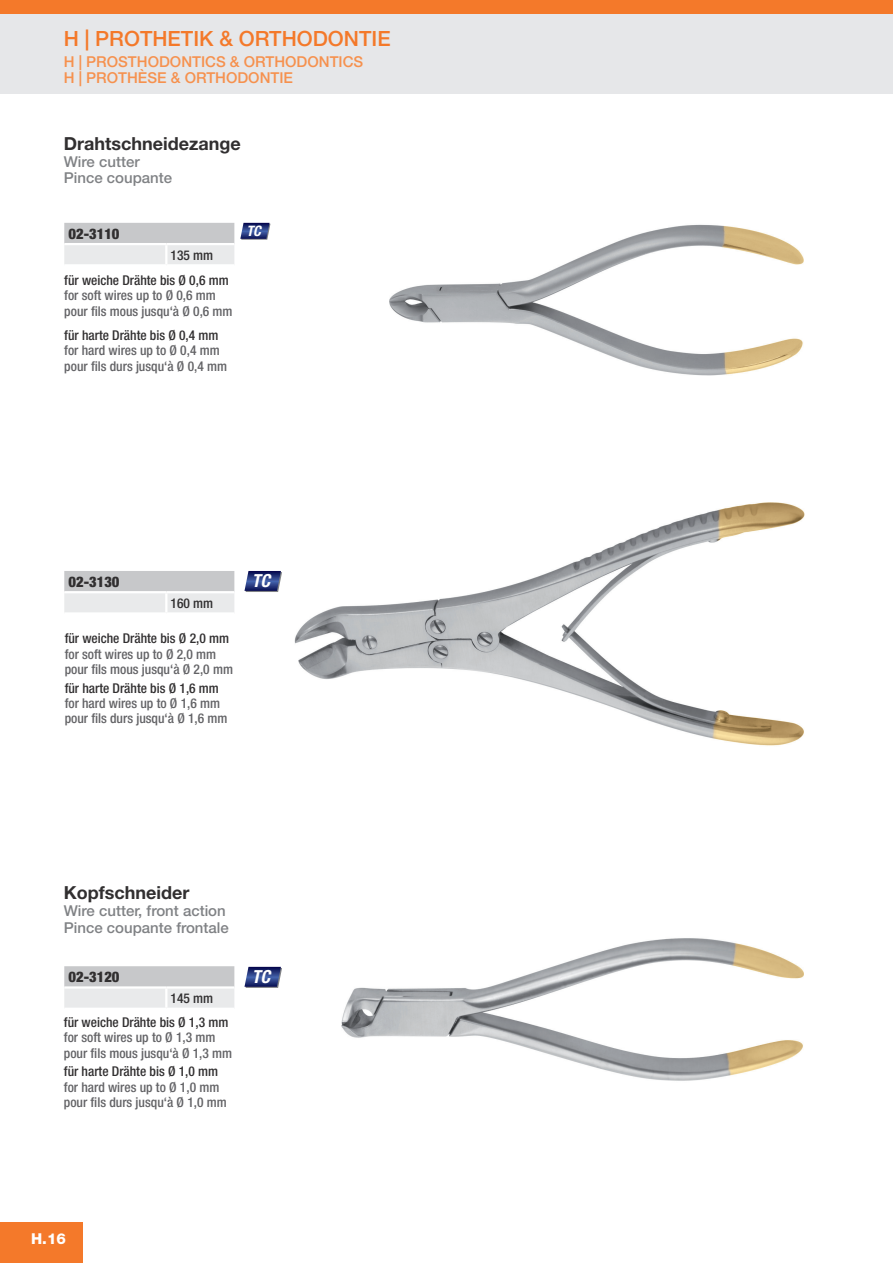
<style>
.page{position:relative;width:893px;height:1263px;background:#fff}
.page>*{position:absolute;margin:0;border:0;box-sizing:border-box;transform-origin:0 0}
.t1{font:500 21px "Helvetica Neue LT Std";color:#f4792a}
.t2{font:700 18px "Helvetica Neue LT Std";color:#312f30}
.t3{font:italic 700 condensed 18px "Helvetica Neue LT Std";color:#fff}
.t4{font:500 15px/16.5px "Helvetica Neue LT Std";color:#808285}
.t5{font:500 15px/16.5px "Helvetica Neue LT Std";color:#f6914e}
.t6{font:800 15px "Helvetica Neue LT Std";color:#fff}
.t7{font:900 condensed 14.7px "Helvetica Neue LT Std";color:#312f30}
.t8{font:italic 700 condensed 14.4px "Helvetica Neue LT Std";color:#fff}
.t9{font:500 condensed 13.5px/15.3px "Helvetica Neue LT Std";color:#636366}
.t10{font:500 condensed 13.5px "Helvetica Neue LT Std";color:#312f30}
</style>
<div class="page">
<div style="left:0;top:0;width:893px;height:94px;background:#e6e7e9"></div>
<div style="left:0;top:0;width:893px;height:14px;background:#f4792a"></div>
<div style="left:0;top:1221px;width:83px;height:42px;background:#f4792a"></div>
<svg style="left:244px;top:571px;width:38px;height:21px"></svg>
<img style="left:294px;top:502px;width:511px;height:244px">
<svg style="left:244px;top:967px;width:38px;height:21px"></svg>
<img style="left:341px;top:938px;width:463px;height:143px">
<svg style="left:64px;top:223px;width:170px;height:41px;background:#d7d8da"></svg>
<hr style="left:64px;top:243px;width:102px;height:2px;background:#fff">
<hr style="left:166px;top:243px;width:68px;height:2px;background:#fff">
<svg style="left:64px;top:571px;width:170px;height:41px;background:#d7d8da"></svg>
<hr style="left:64px;top:591px;width:102px;height:2px;background:#fff">
<hr style="left:166px;top:591px;width:68px;height:2px;background:#fff">
<svg style="left:64px;top:966px;width:170px;height:42px;background:#d8d9da"></svg>
<hr style="left:64px;top:986px;width:102px;height:3px;background:#fff">
<hr style="left:166px;top:986px;width:68px;height:3px;background:#fff">
<svg style="left:240px;top:223px;width:30px;height:17px"></svg>
<img style="left:389px;top:224px;width:415px;height:152px">
<h1 class="t1" style="left:64px;top:26px;width:328px">H | PROTHETIK &amp; ORTHODONTIE</h1>
<p class="t5" style="left:64px;top:53px;width:301px">H | PROSTHODONTICS &amp; ORTHODONTICS<br>H | PROTHÈSE &amp; ORTHODONTIE</p>
<h2 class="t2" style="left:64px;top:132px;width:179px">Drahtschneidezange</h2>
<p class="t4" style="left:64px;top:153px;width:110px">Wire cutter<br>Pince coupante</p>
<p class="t7" style="left:69px;top:224px;width:53px">02-3110</p>
<p class="t10" style="left:171px;top:247px;width:44px">135 mm</p>
<p class="t10" style="left:64px;top:272px;width:166px">für weiche Drähte bis Ø 0,6 mm</p>
<p class="t9" style="left:64px;top:288px;width:170px">for soft wires up to Ø 0,6 mm pour fils mous jusqu‘à Ø 0,6 mm</p>
<p class="t10" style="left:64px;top:327px;width:156px">für harte Drähte bis Ø 0,4 mm</p>
<p class="t9" style="left:64px;top:343px;width:164px">for hard wires up to Ø 0,4 mm pour fils durs jusqu‘à Ø 0,4 mm</p>
<p class="t8" style="left:246px;top:222px;width:16px">TC</p>
<p class="t7" style="left:69px;top:572px;width:53px">02-3130</p>
<p class="t10" style="left:171px;top:595px;width:44px">160 mm</p>
<p class="t10" style="left:65px;top:630px;width:166px">für weiche Drähte bis Ø 2,0 mm</p>
<p class="t9" style="left:65px;top:646px;width:170px">for soft wires up to Ø 2,0 mm pour fils mous jusqu‘à Ø 2,0 mm</p>
<p class="t10" style="left:65px;top:680px;width:156px">für harte Drähte bis Ø 1,6 mm</p>
<p class="t9" style="left:65px;top:695px;width:164px">for hard wires up to Ø 1,6 mm pour fils durs jusqu‘à Ø 1,6 mm</p>
<h2 class="t3" style="left:252px;top:570px;width:20px">TC</h2>
<h2 class="t2" style="left:64px;top:882px;width:127px">Kopfschneider</h2>
<p class="t4" style="left:64px;top:902px;width:167px">Wire cutter, front action<br>Pince coupante frontale</p>
<p class="t7" style="left:69px;top:968px;width:53px">02-3120</p>
<p class="t10" style="left:171px;top:991px;width:44px">145 mm</p>
<p class="t10" style="left:64px;top:1014px;width:166px">für weiche Drähte bis Ø 1,3 mm</p>
<p class="t9" style="left:64px;top:1030px;width:170px">for soft wires up to Ø 1,3 mm pour fils mous jusqu‘à Ø 1,3 mm</p>
<p class="t10" style="left:64px;top:1063px;width:156px">für harte Drähte bis Ø 1,0 mm</p>
<p class="t9" style="left:64px;top:1079px;width:164px">for hard wires up to Ø 1,0 mm pour fils durs jusqu‘à Ø 1,0 mm</p>
<h2 class="t3" style="left:252px;top:966px;width:20px">TC</h2>
<p class="t6" style="left:31px;top:1230px;width:36px">H.16</p>
</div>
